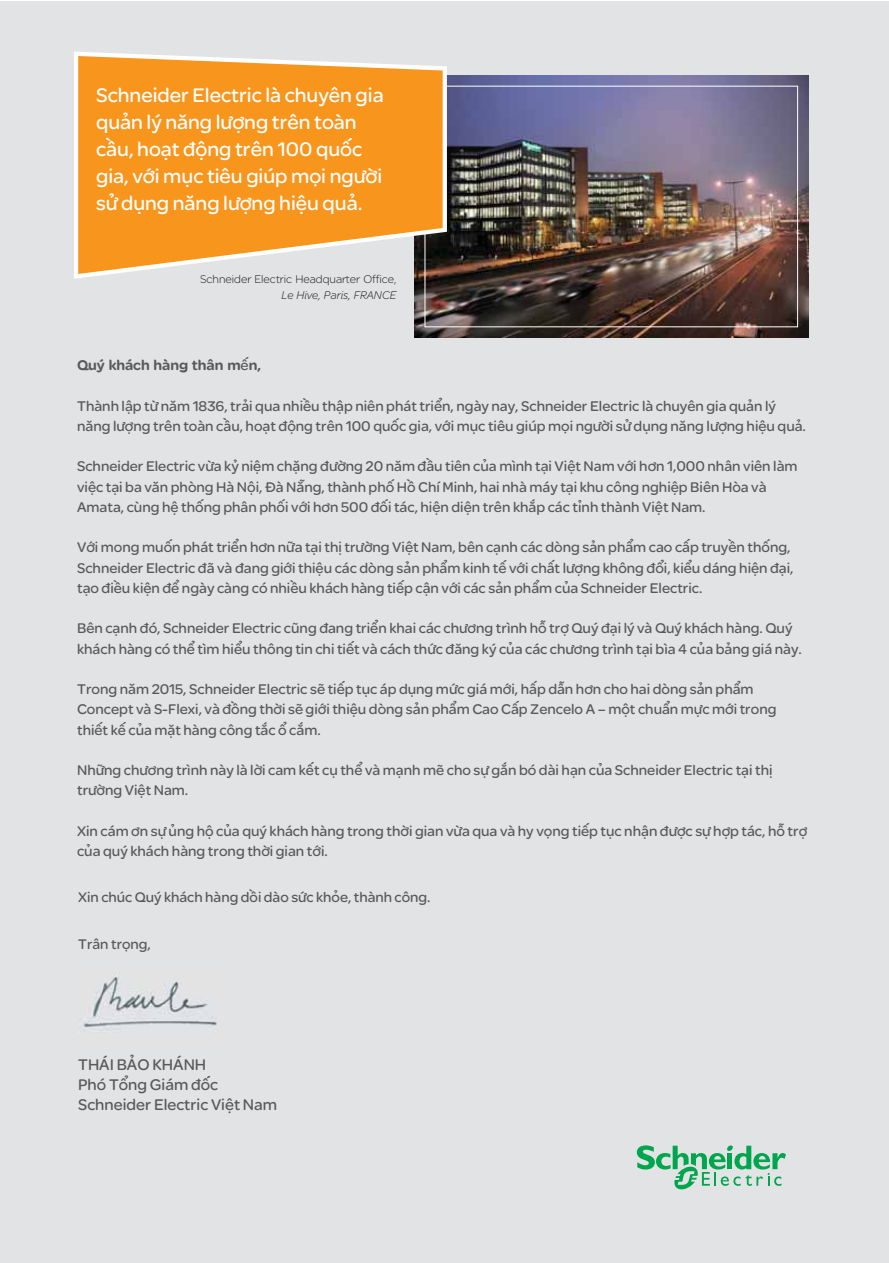
<style>
.page{position:relative;width:889px;height:1263px;background:#fff}
.page>*{position:absolute;margin:0;border:0;box-sizing:border-box;transform-origin:0 0}
.t1{font:21px/27px "SE Optimist";color:#fff}
.t2{font:16.5px/19.8px "SE Optimist";color:#58595b}
.t3{font:15px/20.2px "SE Optimist";color:#58595b}
.t4{font:900 15px "SE Optimist";color:#58595b}
.t5{font:14.85px "SE Optimist";color:#58595b}
.t6{font:300 12px "SE Optimist";color:#231f20}
.t7{font:italic 300 12px "SE Optimist";color:#231f20}
.s1{font-weight:400}
</style>
<div class="page">
<div style="left:0;top:1px;width:888px;height:1262px;background:#e2e3e4"></div>
<svg style="left:637px;top:1145px;width:149px;height:45px"></svg>
<img style="left:414px;top:76px;width:394px;height:261px">
<div style="left:424px;top:86px;width:374px;height:241px;border:1px solid #fff"></div>
<svg style="left:74px;top:52px;width:373px;height:227px"></svg>
<svg style="left:78px;top:56px;width:365px;height:218px;fill:#f8951d"></svg>
<img style="left:78px;top:975px;width:139px;height:58px">
<h1 class="t1" style="left:96px;top:81px;width:289px">Schneider Electric là chuyên gia quản lý năng lượng trên toàn cầu, hoạt động trên 100 quốc gia, với mục tiêu giúp mọi người sử dụng năng lượng hiệu quả.</h1>
<p class="t6" style="left:200px;top:272px;width:198px">Schneider Electric Headquarter Office,</p>
<p class="t7" style="left:281px;top:289px;width:116px">Le Hive, Paris, FRANCE</p>
<p class="t4" style="left:77px;top:356px;width:185px">Quý khách hàng thân m<span class="s1">ế</span>n,</p>
<p class="t3" style="left:77px;top:395px;width:730px">Thành lập từ năm 1836, trải qua nhiều thập niên phát triển, ngày nay, Schneider Electric là chuyên gia quản lý năng lượng trên toàn cầu, hoạt động trên 100 quốc gia, với mục tiêu giúp mọi người sử dụng năng lượng hiệu quả.</p>
<p class="t3" style="left:77px;top:456px;width:722px">Schneider Electric vừa kỷ niệm chặng đường 20 năm đầu tiên của mình tại Việt Nam với hơn 1,000 nhân viên làm việc tại ba văn phòng Hà Nội, Đà Nẵng, thành phố Hồ Chí Minh, hai nhà máy tại khu công nghiệp Biên Hòa và<br>Amata, cùng hệ thống phân phối với hơn 500 đối tác, hiện diện trên khắp các tỉnh thành Việt Nam.</p>
<p class="t3" style="left:77px;top:537px;width:718px">Với mong muốn phát triển hơn nữa tại thị trường Việt Nam, bên cạnh các dòng sản phẩm cao cấp truyền thống,<br>Schneider Electric đã và đang giới thiệu các dòng sản phẩm kinh tế với chất lượng không đổi, kiểu dáng hiện đại, tạo điều kiện để ngày càng có nhiều khách hàng tiếp cận với các sản phẩm của Schneider Electric.</p>
<p class="t3" style="left:77px;top:618px;width:726px">Bên cạnh đó, Schneider Electric cũng đang triển khai các chương trình hỗ trợ Quý đại lý và Quý khách hàng. Quý khách hàng có thể tìm hiểu thông tin chi tiết và cách thức đăng ký của các chương trình tại bìa 4 của bảng giá này.</p>
<p class="t3" style="left:77px;top:678px;width:701px">Trong năm 2015, Schneider Electric sẽ tiếp tục áp dụng mức giá mới, hấp dẫn hơn cho hai dòng sản phẩm<br>Concept và S-Flexi, và đồng thời sẽ giới thiệu dòng sản phẩm Cao Cấp Zencelo A – một chuẩn mực mới trong thiết kế của mặt hàng công tắc ổ cắm.</p>
<p class="t3" style="left:77px;top:759px;width:697px">Những chương trình này là lời cam kết cụ thể và mạnh mẽ cho sự gắn bó dài hạn của Schneider Electric tại thị trường Việt Nam.</p>
<p class="t3" style="left:77px;top:820px;width:731px">Xin cám ơn sự ủng hộ của quý khách hàng trong thời gian vừa qua và hy vọng tiếp tục nhận được sự hợp tác, hỗ trợ của quý khách hàng trong thời gian tới.</p>
<p class="t5" style="left:78px;top:886px;width:354px">Xin chúc Quý khách hàng dồi dào sức khỏe, thành công.</p>
<p class="t5" style="left:78px;top:933px;width:74px">Trân trọng,</p>
<p class="t2" style="left:78px;top:1054px;width:200px">THÁI BẢO KHÁNH<br>Phó Tổng Giám đốc<br>Schneider Electric Việt Nam</p>
</div>
